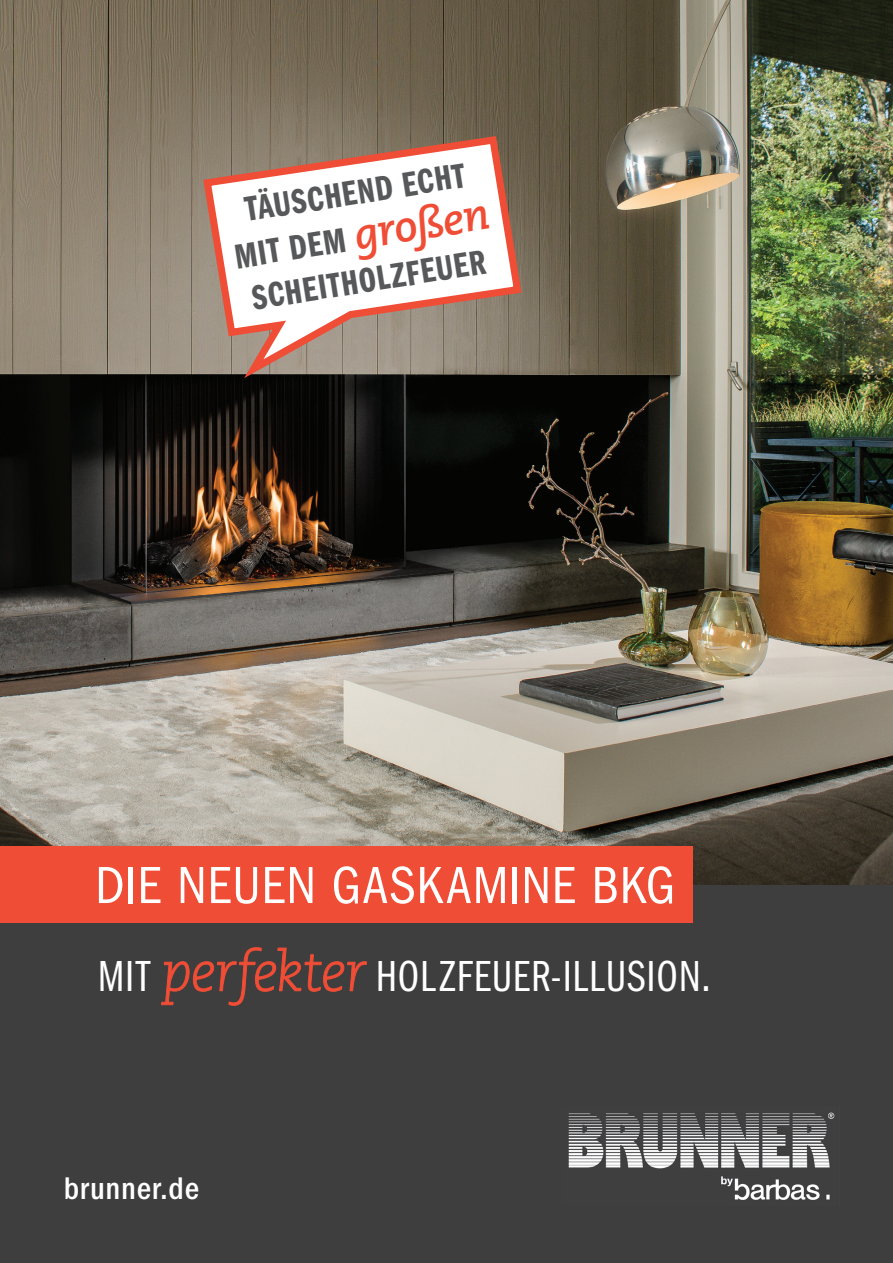
<style>
.page{position:relative;width:893px;height:1263px;background:#fff}
.page>*{position:absolute;margin:0;border:0;box-sizing:border-box;transform-origin:0 0}
.t1{font:condensed 54px "ITC Franklin Gothic Std";letter-spacing:.015em;color:#fff}
.t2{font:45px "ITC Franklin Gothic Std Bk Cp";letter-spacing:.02em;color:#fff}
.t3{font:36px/44.2px "ITC Franklin Gothic Std Dm Cp";color:#57585a;text-align:center}
.t4{font:500 condensed 32.4px "Franklin Gothic LT Pro";letter-spacing:.02em;color:#fff}
.s1{font-family:"Caecilia LT Pro 76";font-weight:700;font-style:italic;font-size:43.5px;color:#ef4d35}
.s2{font-family:"Caecilia LT Pro 46";font-weight:300;font-style:italic;font-size:55.5px;color:#ef4d35}
</style>
<div class="page">
<div style="left:0;top:884px;width:893px;height:379px;background:#3e3e3f"></div>
<img style="left:568px;top:1112px;width:267px;height:88px">
<img style="left:0;top:0;width:893px;height:884px">
<div style="left:0;top:846px;width:692px;height:77px;background:#ef4d35"></div>
<svg style="left:199px;top:132px;width:326px;height:249px"></svg>
<p class="t3" style="left:224px;top:191px;width:259px;rotate:-9deg">TÄUSCHEND ECHT<br>MIT DEM <span class="s1">großen<br></span>SCHEITHOLZFEUER</p>
<h1 class="t1" style="left:95px;top:855px;width:582px">DIE NEUEN GASKAMINE BKG</h1>
<p class="t2" style="left:98px;top:951px;width:614px">MIT <span class="s2">perfekter</span> HOLZFEUER-ILLUSION.</p>
<p class="t4" style="left:64px;top:1170px;width:137px">brunner.de</p>
</div>
